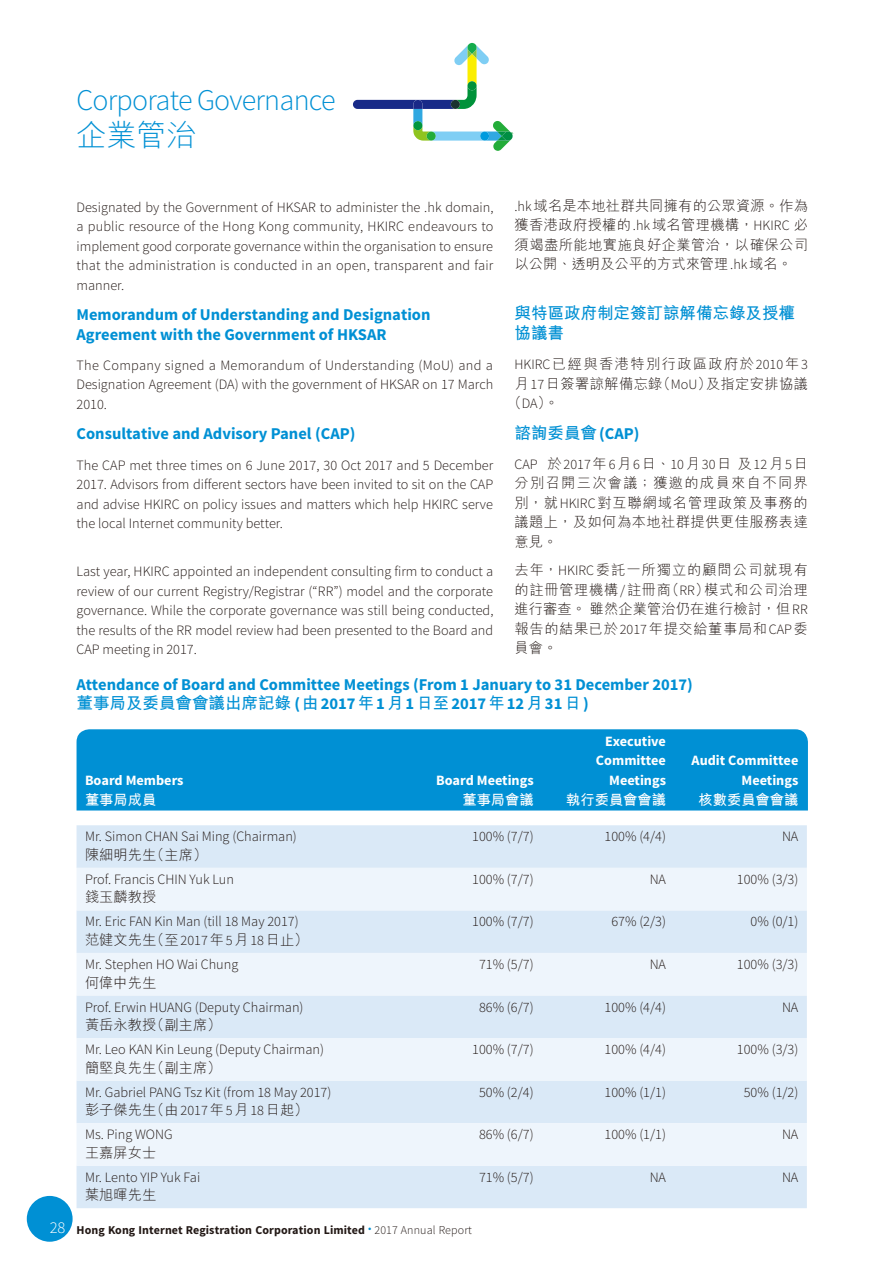
<style>
.page{position:relative;width:893px;height:1263px;background:#fff}
.page>*{position:absolute;margin:0;border:0;box-sizing:border-box;transform-origin:0 0}
.t1{font:300 30px "Source Sans Pro";letter-spacing:-.025em;color:#0090d4}
.t2{font:300 30px "M Hei HK";color:#0090d4}
.t3{font:700 16.5px/19.5px "Source Sans Pro";color:#0090d4}
.t4{font:700 16.5px/19.5px "M Hei HK";color:#0090d4}
.t5{font:300 14.25px/19.5px "Source Sans Pro";color:#231916;text-align:justify}
.t6{font:300 14.25px/19.5px "M Hei HK";letter-spacing:.025em;color:#231916;text-align:justify}
.t7{font:700 14.25px/19.5px "Source Sans Pro";color:#fff;text-align:right}
.t8{font:300 14.25px "M Hei HK";letter-spacing:.095em;color:#231916}
.t9{font:700 14.25px "M Hei HK";color:#fff}
.t10{font:300 14.25px "M Hei HK";color:#231916}
.t11{font:700 12px "Source Sans Pro";letter-spacing:.01em;color:#231916}
.s1{font-family:"Source Sans Pro"}
.s2{font-family:"M Hei HK"}
.s3{font-weight:300;font-size:16.5px;color:#fff}
.s4{font-weight:300;color:#0090d4}
.s5{font-weight:300}
</style>
<div class="page">
<div style="left:27px;top:1196px;width:46px;height:46px;background:#0090d4;border-radius:50%"></div>
<svg style="left:353px;top:43px;width:160px;height:108px"></svg>
<div style="left:413px;top:121px;width:9px;height:9px;background:#00963e;border-radius:50%"></div>
<div style="left:77px;top:729px;width:731px;height:81px;background:#0090d4"></div>
<div style="left:77px;top:825px;width:730px;height:383px;background:#dae9f7"></div>
<svg style="left:77px;top:868px;width:730px;height:298px;background:#e5eff9"></svg>
<h1 class="t1" style="left:77px;top:82px;width:261px">Corporate Governance</h1>
<h1 class="t2" style="left:77px;top:120px;width:122px">企業管治</h1>
<p class="t6" style="left:514px;top:196px;width:295px"><span class="s1">.hk</span>域名是本地社群共同擁有的公眾資源。作為獲香港政府授權的<span class="s1">.hk</span>域名管理機構，<span class="s1">HKIRC</span> 必須竭盡所能地實施良好企業管治，以確保公司以公開、透明及公平的方式來管理<span class="s1">.hk</span>域名。</p>
<p class="t4" style="left:514px;top:302px;width:282px">與特區政府制定簽訂諒解備忘錄及授權協議書</p>
<p class="t8" style="left:514px;top:357px;width:295px"><span class="s1">HKIRC</span>已經與香港特別行政區政府於<span class="s1">2010</span>年<span class="s1">3</span></p>
<p class="t6" style="left:514px;top:373px;width:295px">月<span class="s1">17</span>日簽署諒解備忘錄（<span class="s1">MoU</span>）及指定安排協議</p>
<p class="t6" style="left:507px;top:393px;width:53px">（<span class="s1">DA</span>）。</p>
<p class="t4" style="left:514px;top:421px;width:126px">諮詢委員會<span class="s1">(CAP)</span></p>
<p class="t5" style="left:514px;top:454px;width:295px">CAP <span class="s2">於</span>2017<span class="s2">年</span>6<span class="s2">月</span>6<span class="s2">日、</span>10<span class="s2">月</span>30<span class="s2">日及</span>12<span class="s2">月</span>5<span class="s2">日</span></p>
<p class="t6" style="left:514px;top:473px;width:295px">分別召開三次會議；獲邀的成員來自不同界別，就<span class="s1">HKIRC</span>對互聯網域名管理政策及事務的議題上，及如何為本地社群提供更佳服務表達意見。</p>
<p class="t6" style="left:514px;top:560px;width:295px">去年，<span class="s1">HKIRC</span>委託一所獨立的顧問公司就現有的註冊管理機構<span class="s1">/</span>註冊商（<span class="s1">RR</span>）模式和公司治理進行審查。雖然企業管治仍在進行檢討，但<span class="s1">RR</span>報告的結果已於<span class="s1">2017</span>年提交給董事局和<span class="s1">CAP</span>委員會。</p>
<p class="t3" style="left:77px;top:675px;width:618px">Attendance of Board and Committee Meetings (From 1 January to 31 December 2017)</p>
<p class="t4" style="left:77px;top:691px;width:514px">董事局及委員會會議出席記錄 <span class="s1">(</span>由<span class="s1">2017</span>年<span class="s1">1</span>月<span class="s1">1</span>日至<span class="s1">2017</span>年<span class="s1">12</span>月<span class="s1">31</span>日<span class="s1">)</span></p>
<p class="t5" style="left:77px;top:197px;width:418px">Designated by the Government of HKSAR to administer the .hk domain, a public resource of the Hong Kong community, HKIRC endeavours to implement good corporate governance within the organisation to ensure that the administration is conducted in an open, transparent and fair manner.</p>
<p class="t3" style="left:77px;top:305px;width:355px">Memorandum of Understanding and Designation<br>Agreement with the Government of HKSAR</p>
<p class="t5" style="left:77px;top:356px;width:418px">The Company signed a Memorandum of Understanding (MoU) and a Designation Agreement (DA) with the government of HKSAR on 17 March 2010.</p>
<p class="t3" style="left:77px;top:425px;width:280px">Consultative and Advisory Panel (CAP)</p>
<p class="t5" style="left:77px;top:455px;width:418px">The CAP met three times on 6 June 2017, 30 Oct 2017 and 5 December 2017. Advisors from different sectors have been invited to sit on the CAP and advise HKIRC on policy issues and matters which help HKIRC serve the local Internet community better.</p>
<p class="t5" style="left:77px;top:562px;width:418px">Last year, HKIRC appointed an independent consulting firm to conduct a review of our current Registry/Registrar (“RR”) model and the corporate governance. While the corporate governance was still being conducted, the results of the RR model review had been presented to the Board and CAP meeting in 2017.</p>
<p class="t7" style="left:85px;top:771px;width:100px">Board Members</p>
<p class="t9" style="left:85px;top:789px;width:73px">董事局成員</p>
<p class="t7" style="left:436px;top:771px;width:99px">Board Meetings</p>
<p class="t9" style="left:462px;top:789px;width:73px">董事局會議</p>
<p class="t7" style="left:596px;top:732px;width:72px">Executive<br>Committee<br>Meetings</p>
<p class="t9" style="left:566px;top:789px;width:101px">執行委員會會議</p>
<p class="t7" style="left:691px;top:751px;width:108px">Audit Committee<br>Meetings</p>
<p class="t9" style="left:699px;top:789px;width:101px">核數委員會會議</p>
<p class="t5" style="left:85px;top:827px;width:213px">Mr. Simon CHAN Sai Ming (Chairman)</p>
<p class="t6" style="left:85px;top:845px;width:124px">陳細明先生（主席）</p>
<p class="t5" style="left:472px;top:827px;width:63px">100% (7/7)</p>
<p class="t5" style="left:604px;top:827px;width:63px">100% (4/4)</p>
<p class="t5" style="left:782px;top:827px;width:18px">NA</p>
<p class="t5" style="left:85px;top:869px;width:150px">Prof. Francis CHIN Yuk Lun</p>
<p class="t6" style="left:85px;top:887px;width:73px">錢玉麟教授</p>
<p class="t5" style="left:472px;top:869px;width:63px">100% (7/7)</p>
<p class="t5" style="left:650px;top:869px;width:18px">NA</p>
<p class="t5" style="left:737px;top:869px;width:63px">100% (3/3)</p>
<p class="t5" style="left:85px;top:912px;width:215px">Mr. Eric FAN Kin Man (till 18 May 2017)</p>
<p class="t6" style="left:85px;top:930px;width:225px">范健文先生（至<span class="s1">2017</span>年<span class="s1">5</span>月<span class="s1">18</span>日止）</p>
<p class="t5" style="left:472px;top:912px;width:63px">100% (7/7)</p>
<p class="t5" style="left:611px;top:912px;width:56px">67% (2/3)</p>
<p class="t5" style="left:750px;top:912px;width:49px">0% (0/1)</p>
<p class="t5" style="left:85px;top:954px;width:155px">Mr. Stephen HO Wai Chung</p>
<p class="t6" style="left:85px;top:972px;width:73px">何偉中先生</p>
<p class="t5" style="left:479px;top:954px;width:56px">71% (5/7)</p>
<p class="t5" style="left:650px;top:954px;width:18px">NA</p>
<p class="t5" style="left:737px;top:954px;width:63px">100% (3/3)</p>
<p class="t5" style="left:85px;top:997px;width:220px">Prof. Erwin HUANG (Deputy Chairman)</p>
<p class="t10" style="left:85px;top:1017px;width:138px">黃岳永教授（副主席）</p>
<p class="t5" style="left:479px;top:997px;width:56px">86% (6/7)</p>
<p class="t5" style="left:604px;top:997px;width:63px">100% (4/4)</p>
<p class="t5" style="left:782px;top:997px;width:18px">NA</p>
<p class="t5" style="left:85px;top:1040px;width:241px">Mr. Leo KAN Kin Leung (Deputy Chairman)</p>
<p class="t10" style="left:85px;top:1060px;width:138px">簡堅良先生（副主席）</p>
<p class="t5" style="left:472px;top:1040px;width:63px">100% (7/7)</p>
<p class="t5" style="left:604px;top:1040px;width:63px">100% (4/4)</p>
<p class="t5" style="left:737px;top:1040px;width:63px">100% (3/3)</p>
<p class="t5" style="left:85px;top:1082px;width:248px">Mr. Gabriel PANG Tsz Kit (from 18 May 2017)</p>
<p class="t6" style="left:85px;top:1100px;width:225px">彭子傑先生（由<span class="s1">2017</span>年<span class="s1">5</span>月<span class="s1">18</span>日起）</p>
<p class="t5" style="left:479px;top:1082px;width:56px">50% (2/4)</p>
<p class="t5" style="left:604px;top:1082px;width:63px">100% (1/1)</p>
<p class="t5" style="left:744px;top:1082px;width:56px">50% (1/2)</p>
<p class="t5" style="left:85px;top:1125px;width:89px">Ms. Ping WONG</p>
<p class="t6" style="left:85px;top:1142px;width:73px">王嘉屏女士</p>
<p class="t5" style="left:479px;top:1125px;width:56px">86% (6/7)</p>
<p class="t5" style="left:604px;top:1125px;width:63px">100% (1/1)</p>
<p class="t5" style="left:782px;top:1125px;width:18px">NA</p>
<p class="t5" style="left:85px;top:1167px;width:117px">Mr. Lento YIP Yuk Fai</p>
<p class="t6" style="left:85px;top:1185px;width:73px">葉旭暉先生</p>
<p class="t5" style="left:479px;top:1167px;width:56px">71% (5/7)</p>
<p class="t5" style="left:650px;top:1167px;width:18px">NA</p>
<p class="t5" style="left:782px;top:1167px;width:18px">NA</p>
<p class="t11" style="left:50px;top:1222px;width:423px"><span class="s3">28</span> Hong Kong Internet Registration Corporation Limited <span class="s4">•</span> <span class="s5">2017 Annual Report</span></p>
</div>
